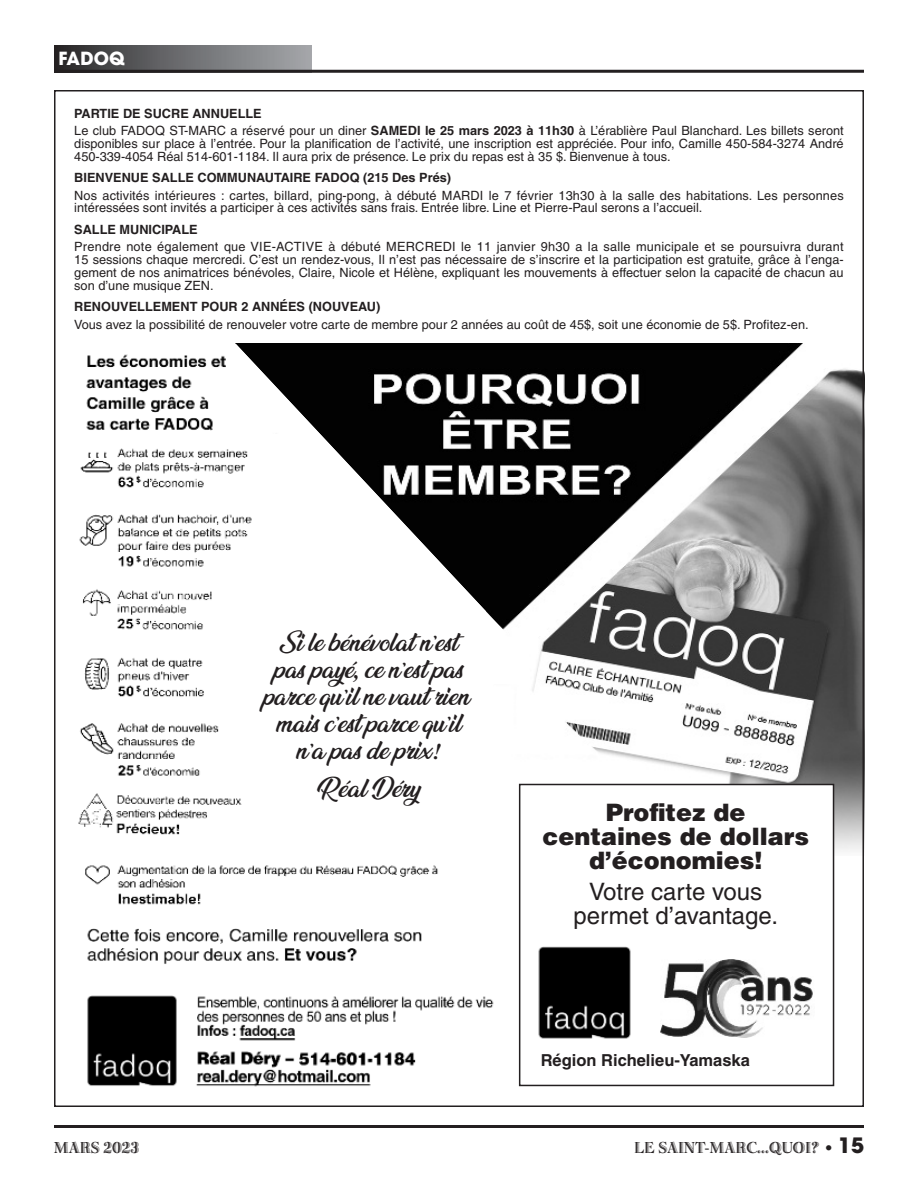
<style>
.page{position:relative;width:918px;height:1188px;background:#fff}
.page>*{position:absolute;margin:0;border:0;box-sizing:border-box;transform-origin:0 0}
.t1{font:900 24px/24px "Helvetica";color:#231f20;text-align:center}
.t2{font:24px/24px "Helvetica";color:#231f20;text-align:center}
.t3{font:900 22.5px/27px "Ananda";color:#231f20;text-align:center}
.t4{font:700 18px "Avant Garde";letter-spacing:.005em;color:#fff}
.t5{font:16.5px "Bertie Plain";color:#231f20}
.t6{font:700 16.5px "Helvetica";color:#231f20}
.t7{font:12.75px/12.8px "Helvetica";color:#231f20}
.t8{font:700 12.75px "Helvetica";color:#231f20}
.s1{font-weight:700}
.s2{font-family:"Times";font-weight:700;font-style:italic}
.s3{font-family:"Frutiger";font-weight:900;font-style:italic;font-size:15px}
.s4{font-family:"Avant Garde";font-weight:700;font-size:21px}
</style>
<div class="page">
<hr style="left:54px;top:1125px;width:810px;height:3px;background:#231f20">
<img style="left:506px;top:344px;width:355px;height:512px">
<svg style="left:54px;top:45px;width:258px;height:25px;background:#68696b"></svg>
<hr style="left:54px;top:70px;width:810px;height:3px;background:#231f20">
<img style="left:87px;top:995px;width:407px;height:92px">
<svg style="left:235px;top:343px;width:271px;height:287px;background:#2e2e2e"></svg>
<img style="left:78px;top:345px;width:408px;height:619px">
<div style="left:520px;top:784px;width:314px;height:301px;background:#fff"></div>
<div style="left:519px;top:784px;width:315px;height:302px;border:2px solid #231f20"></div>
<img style="left:661px;top:959px;width:152px;height:79px">
<img style="left:538px;top:946px;width:93px;height:93px">
<h3 class="t4" style="left:58px;top:52px;width:68px">FADOQ</h3>
<p class="t7" style="left:74px;top:106px;width:771px;line-height:17.2px"><span class="s1">PARTIE DE SUCRE ANNUELLE<br></span>Le club FADOQ ST-MARC a réservé pour un diner <span class="s1">SAMEDI le 25 mars 2023 à 11h30</span> à L’érablière Paul Blanchard. Les billets seront</p>
<p class="t7" style="left:74px;top:138px;width:771px">disponibles sur place à l’entrée. Pour la planification de l’activité, une inscription est appréciée. Pour info, Camille 450-584-3274 André<br>450-339-4054 Réal 514-601-1184. Il aura prix de présence. Le prix du repas est à 35 $. Bienvenue à tous.</p>
<p class="t8" style="left:74px;top:173px;width:378px">BIENVENUE SALLE COMMUNAUTAIRE FADOQ (215 Des Prés)</p>
<p class="t7" style="left:74px;top:190px;width:771px">Nos activités intérieures : cartes, billard, ping-pong, à débuté MARDI le 7 février 13h30 à la salle des habitations. Les personnes intéressées sont invités a participer à ces activités sans frais. Entrée libre. Line et Pierre-Paul serons a l’accueil.</p>
<p class="t8" style="left:74px;top:225px;width:125px">SALLE MUNICIPALE</p>
<p class="t7" style="left:74px;top:242px;width:771px;text-align:justify">Prendre note également que VIE-ACTIVE à débuté MERCREDI le 11 janvier 9h30 a la salle municipale et se poursuivra durant 15 sessions chaque mercredi. C’est un rendez-vous, Il n’est pas nécessaire de s’inscrire et la participation est gratuite, grâce à l’enga&shy;gement de nos animatrices bénévoles, Claire, Nicole et Hélène, expliquant les mouvements à effectuer selon la capacité de chacun au son d’une musique ZEN.</p>
<p class="t8" style="left:74px;top:302px;width:308px">RENOUVELLEMENT POUR 2 ANNÉES (NOUVEAU)</p>
<p class="t7" style="left:74px;top:319px;width:736px">Vous avez la possibilité de renouveler votre carte de membre pour 2 années au coût de 45$, soit une économie de 5$. Profitez-en.</p>
<h2 class="t3" style="left:263px;top:632px;width:208px">Si le bénévolat n’est pas payé<span class="s2">,</span> ce n’est pas parce qu’il ne vaut rien mais c’est parce qu’il n’a pas de prix<span class="s2">!</span></h2>
<h2 class="t3" style="left:318px;top:778px;width:104px">Réal Déry</h2>
<h1 class="t1" style="left:542px;top:801px;width:268px">Profitez de centaines de dollars d’économies!</h1>
<h1 class="t2" style="left:573px;top:882px;width:206px">Votre carte vous permet d’avantage.</h1>
<p class="t6" style="left:541px;top:1054px;width:211px">Région Richelieu-Yamaska</p>
<p class="t5" style="left:54px;top:1142px;width:87px">MARS 2023</p>
<p class="t5" style="left:635px;top:1142px;width:231px">LE SAINT-MARC...QUOI? <span class="s3">•</span> <span class="s4">15</span></p>
</div>
